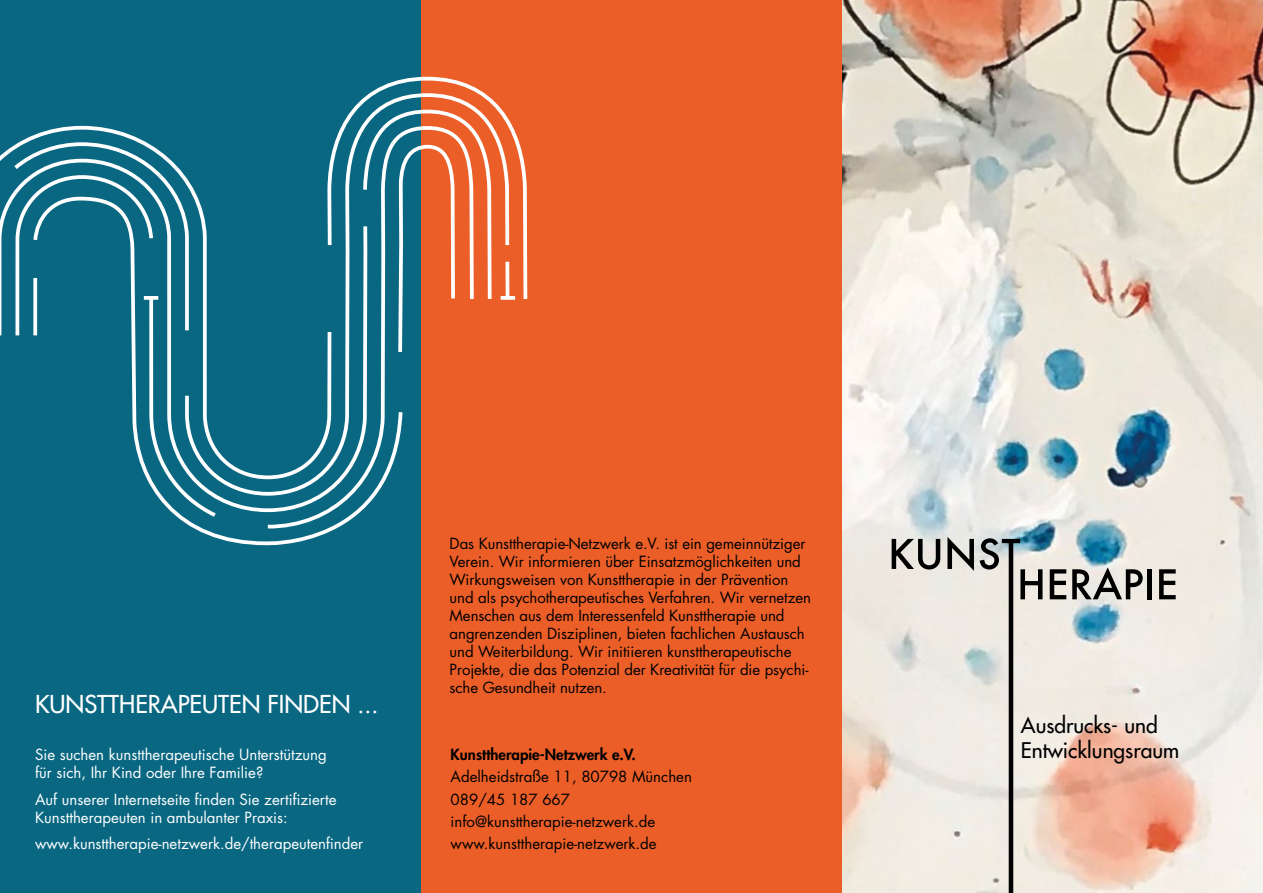
<style>
.page{position:relative;width:1263px;height:893px;background:#fff}
.page>*{position:absolute;margin:0;border:0;box-sizing:border-box;transform-origin:0 0}
.t1{font:500 24px "Futura Std";color:#fff}
.t2{font:500 21px "Futura Std";color:#000}
.t3{font:15px/18px "Futura Std";letter-spacing:-.005em;color:#000}
.t4{font:15px/18px "Futura Std";color:#fff}
.t5{font:800 15px "Futura Std";color:#000}
</style>
<div class="page">
<img style="left:842px;top:0;width:421px;height:893px">
<div style="left:421px;top:0;width:421px;height:893px;background:#eb5e27"></div>
<svg style="left:892px;top:539px;width:48px;height:30px"></svg>
<svg style="left:947px;top:537px;width:27px;height:34px"></svg>
<svg style="left:1050px;top:569px;width:16px;height:30px"></svg>
<svg style="left:1072px;top:567px;width:71px;height:32px;background:#918f8c"></svg>
<div style="left:1147px;top:569px;width:5px;height:30px;background:#000"></div>
<svg style="left:1159px;top:569px;width:17px;height:30px"></svg>
<div style="left:0;top:0;width:421px;height:893px;background:#096782"></div>
<svg style="left:0;top:76px;width:528px;height:470px"></svg>
<svg style="left:144px;top:296px;width:14px;height:4px"></svg>
<svg style="left:501px;top:296px;width:14px;height:4px"></svg>
<svg style="left:980px;top:538px;width:62px;height:355px;background:#d2d0c9"></svg>
<h1 class="t1" style="left:35px;top:689px;width:345px">KUNSTTHERAPEUTEN FINDEN ...</h1>
<p class="t4" style="left:35px;top:746px;width:293px">Sie suchen kunsttherapeutische Unterstützung für sich, Ihr Kind oder Ihre Familie?</p>
<p class="t4" style="left:35px;top:790px;width:303px">Auf unserer Internetseite finden Sie zertifizierte<br>Kunsttherapeuten in ambulanter Praxis:</p>
<p class="t4" style="left:35px;top:835px;width:330px">www.kunsttherapie-netzwerk.de/therapeutenfinder</p>
<p class="t3" style="left:450px;top:535px;width:363px">Das Kunsttherapie-Netzwerk e.V. ist ein gemeinnütziger Verein. Wir informieren über Einsatzmöglichkeiten und Wirkungsweisen von Kunsttherapie in der Prävention und als psychotherapeutisches Verfahren. Wir vernetzen Menschen aus dem Interessenfeld Kunsttherapie und angrenzenden Disziplinen, bieten fachlichen Austausch und Weiterbildung. Wir initiieren kunsttherapeutische Projekte, die das Potenzial der Kreativität für die psychi&shy;sche Gesundheit nutzen.</p>
<h2 class="t2" style="left:1021px;top:712px;width:138px">Ausdrucks- und</h2>
<p class="t5" style="left:451px;top:745px;width:187px">Kunsttherapie-Netzwerk e.V.</p>
<h2 class="t2" style="left:1021px;top:737px;width:160px">Entwicklungsraum</h2>
<p class="t3" style="left:451px;top:766px;width:243px;line-height:22.2px">Adelheidstraße 11, 80798 München<br>089/45 187 667 info@kunsttherapie-netzwerk.de www.kunsttherapie-netzwerk.de</p>
</div>
